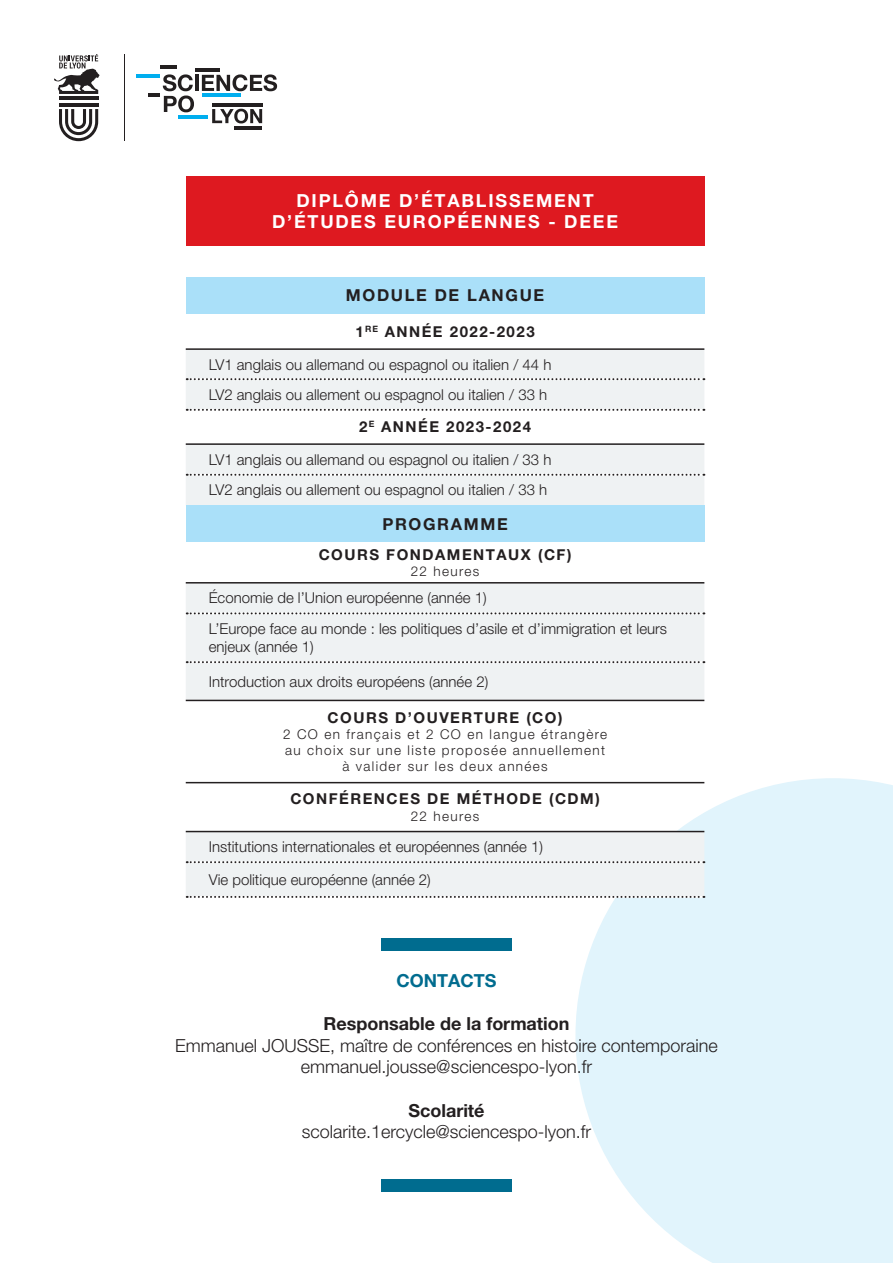
<style>
.page{position:relative;width:893px;height:1263px;background:#fff}
.page>*{position:absolute;margin:0;border:0;box-sizing:border-box;transform-origin:0 0}
.t1{font:300 18px "Helvetica Neue LT Pro";color:#231f20}
.t2{font:700 18px "Helvetica Neue LT Pro";letter-spacing:.1em;color:#fff}
.t3{font:700 18px "Helvetica Neue LT Pro";color:#231f20}
.t4{font:700 18px "Helvetica Neue LT Pro";color:#006c8f}
.t5{font:700 16.5px "Helvetica Neue LT Pro";letter-spacing:.1em;color:#231f20}
.t6{font:300 15px/18px "Helvetica Neue LT Pro";color:#231f20}
.t7{font:700 15px "Helvetica Neue LT Pro";letter-spacing:.1em;color:#231f20}
.t8{font:300 13.5px "Helvetica Neue LT Pro";letter-spacing:.1em;color:#231f20}
</style>
<div class="page">
<svg style="left:575px;top:778px;width:318px;height:485px;background:#e3f4fc"></svg>
<div style="left:186px;top:177px;width:518px;height:69px;background:#de1920"></div>
<div style="left:186px;top:277px;width:518px;height:36px;background:#aae0f9"></div>
<svg style="left:186px;top:350px;width:518px;height:547px;fill:#eff2f3"></svg>
<div style="left:186px;top:505px;width:518px;height:37px;background:#aae0f9"></div>
<hr style="left:186px;top:348px;width:518px;height:2px;background:#231f20">
<svg style="left:187px;top:378px;width:517px;height:2px"></svg>
<svg style="left:187px;top:612px;width:517px;height:2px"></svg>
<svg style="left:187px;top:661px;width:517px;height:2px"></svg>
<svg style="left:187px;top:409px;width:517px;height:2px"></svg>
<hr style="left:186px;top:443px;width:518px;height:2px;background:#231f20">
<div style="left:186px;top:444px;width:518px;height:61px;background:#eff2f3"></div>
<hr style="left:186px;top:582px;width:518px;height:1px;background:#231f20">
<svg style="left:187px;top:861px;width:517px;height:2px"></svg>
<svg style="left:187px;top:896px;width:517px;height:2px"></svg>
<hr style="left:186px;top:700px;width:518px;height:1px;background:#231f20">
<hr style="left:186px;top:782px;width:518px;height:1px;background:#231f20">
<hr style="left:186px;top:831px;width:518px;height:1px;background:#231f20">
<div style="left:381px;top:1179px;width:131px;height:12px;background:#006c8f"></div>
<div style="left:381px;top:938px;width:131px;height:12px;background:#006c8f"></div>
<svg style="left:59px;top:109px;width:39px;height:32px"></svg>
<hr style="left:59px;top:103px;width:39px;height:3px;background:#231f20">
<hr style="left:59px;top:97px;width:39px;height:3px;background:#231f20">
<svg style="left:54px;top:54px;width:46px;height:40px"></svg>
<hr style="left:124px;top:55px;width:1px;height:86px;background:#231f20">
<svg style="left:212px;top:109px;width:50px;height:14px"></svg>
<hr style="left:195px;top:75px;width:4px;height:16px;background:#231f20">
<svg style="left:202px;top:74px;width:75px;height:17px"></svg>
<hr style="left:195px;top:69px;width:25px;height:3px;background:#231f20">
<hr style="left:137px;top:75px;width:23px;height:3px;background:#00aeef">
<hr style="left:202px;top:94px;width:38px;height:3px;background:#00aeef">
<hr style="left:212px;top:103px;width:50px;height:3px;background:#231f20">
<hr style="left:234px;top:126px;width:28px;height:3px;background:#231f20">
<hr style="left:178px;top:115px;width:30px;height:3px;background:#00aeef">
<svg style="left:148px;top:74px;width:46px;height:38px"></svg>
<hr style="left:160px;top:66px;width:16px;height:3px;background:#231f20">
<p class="t2" style="left:296px;top:189px;width:299px">DIPLÔME D’ÉTABLISSEMENT</p>
<p class="t2" style="left:272px;top:211px;width:347px">D’ÉTUDES EUROPÉENNES - DEEE</p>
<p class="t5" style="left:346px;top:285px;width:200px">MODULE DE LANGUE</p>
<p class="t7" style="left:355px;top:322px;width:181px">1<sup>RE</sup> ANNÉE 2022-2023</p>
<p class="t6" style="left:209px;top:355px;width:344px">LV1 anglais ou allemand ou espagnol ou italien / 44 h</p>
<p class="t6" style="left:209px;top:385px;width:340px">LV2 anglais ou allement ou espagnol ou italien / 33 h</p>
<p class="t7" style="left:359px;top:418px;width:173px">2<sup>E</sup> ANNÉE 2023-2024</p>
<p class="t6" style="left:209px;top:450px;width:344px">LV1 anglais ou allemand ou espagnol ou italien / 33 h</p>
<p class="t6" style="left:209px;top:481px;width:340px">LV2 anglais ou allement ou espagnol ou italien / 33 h</p>
<p class="t5" style="left:382px;top:514px;width:127px">PROGRAMME</p>
<p class="t7" style="left:319px;top:545px;width:254px">COURS FONDAMENTAUX (CF)</p>
<p class="t8" style="left:411px;top:563px;width:70px">22 heures</p>
<p class="t6" style="left:209px;top:589px;width:279px">Économie de l’Union européenne (année 1)</p>
<p class="t6" style="left:209px;top:619px;width:460px">L’Europe face au monde : les politiques d’asile et d’immigration et leurs enjeux (année 1)</p>
<p class="t6" style="left:209px;top:672px;width:281px">Introduction aux droits européens (année 2)</p>
<p class="t7" style="left:328px;top:708px;width:236px">COURS D’OUVERTURE (CO)</p>
<p class="t8" style="left:283px;top:726px;width:325px">2 CO en français et 2 CO en langue étrangère</p>
<p class="t8" style="left:285px;top:742px;width:321px">au choix sur une liste proposée annuellement</p>
<p class="t8" style="left:342px;top:758px;width:207px">à valider sur les deux années</p>
<p class="t7" style="left:290px;top:790px;width:311px">CONFÉRENCES DE MÉTHODE (CDM)</p>
<p class="t8" style="left:411px;top:807px;width:70px">22 heures</p>
<p class="t6" style="left:209px;top:837px;width:336px">Institutions internationales et européennes (année 1)</p>
<p class="t6" style="left:209px;top:870px;width:224px">Vie politique européenne (année 2)</p>
<p class="t4" style="left:396px;top:969px;width:102px">CONTACTS</p>
<p class="t3" style="left:323px;top:1012px;width:248px">Responsable de la formation</p>
<p class="t1" style="left:175px;top:1034px;width:544px">Emmanuel JOUSSE, maître de conférences en histoire contemporaine</p>
<p class="t1" style="left:301px;top:1056px;width:293px">emmanuel.jousse@sciencespo-lyon.fr</p>
<p class="t3" style="left:408px;top:1099px;width:78px">Scolarité</p>
<p class="t1" style="left:302px;top:1121px;width:291px">scolarite.1ercycle@sciencespo-lyon.fr</p>
</div>
